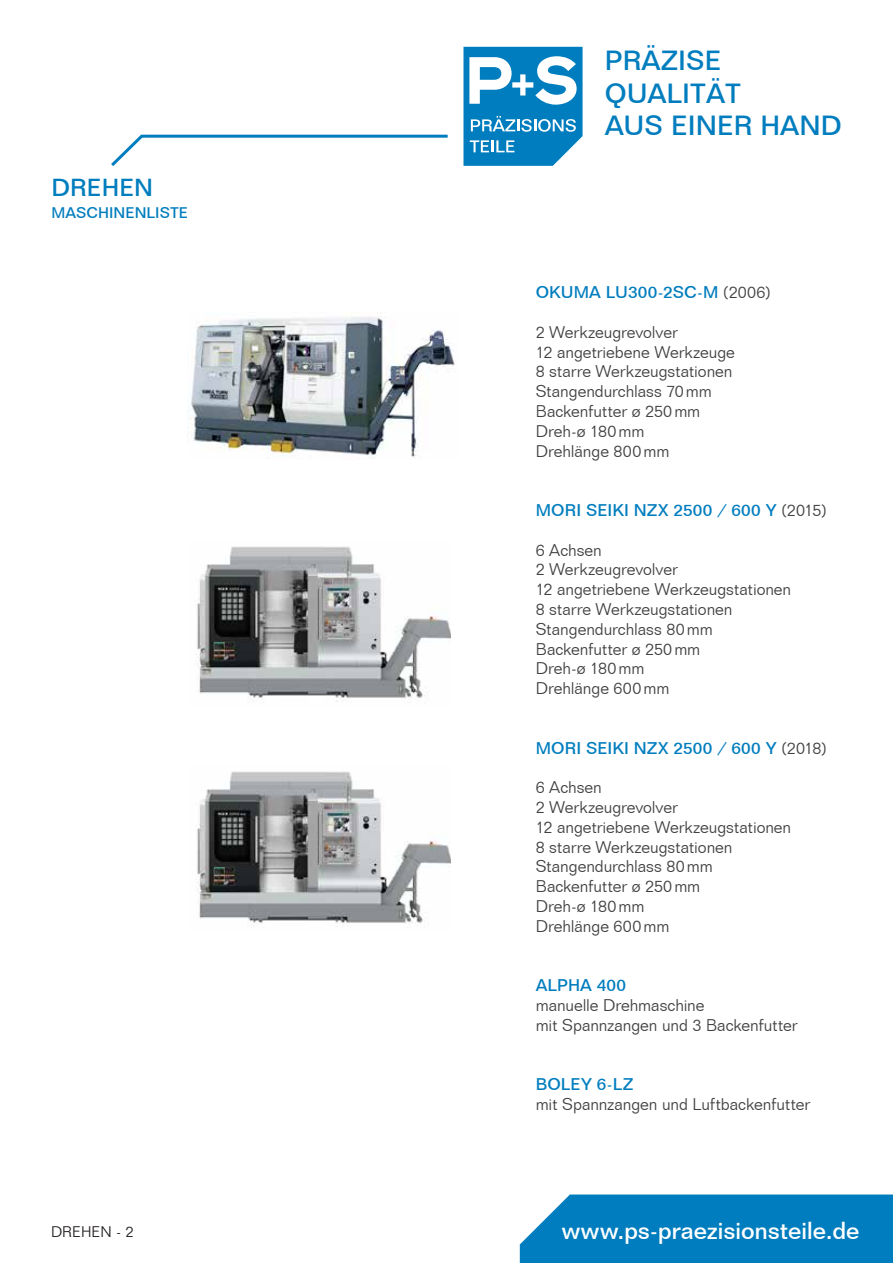
<style>
.page{position:relative;width:893px;height:1263px;background:#fff}
.page>*{position:absolute;margin:0;border:0;box-sizing:border-box;transform-origin:0 0}
.t1{font:500 27px/32.4px "Folio BT";color:#007dbe}
.t2{font:500 24px "Folio BT";letter-spacing:-.01em;color:#fff}
.t3{font:500 24px "Folio BT";color:#007dbe}
.t4{font:300 16.5px/19.8px "Folio BT";letter-spacing:-.005em;color:#414042}
.t5{font:500 16.5px "Folio BT";letter-spacing:.005em;color:#007dbe}
.t6{font:500 15px "Folio BT";color:#007dbe}
.t7{font:300 15px "Folio BT";color:#231f20}
.s1{font-weight:300;color:#414042}
</style>
<div class="page">
<div style="left:520px;top:1194px;width:373px;height:69px;background:#007dbe"></div>
<svg style="left:463px;top:47px;width:120px;height:119px"></svg>
<svg style="left:111px;top:134px;width:337px;height:32px"></svg>
<img style="left:187px;top:312px;width:268px;height:147px">
<img style="left:197px;top:546px;width:253px;height:157px">
<img style="left:197px;top:771px;width:253px;height:157px">
<h2 class="t3" style="left:52px;top:172px;width:103px">DREHEN</h2>
<p class="t6" style="left:52px;top:204px;width:138px">MASCHINENLISTE</p>
<p class="t7" style="left:51px;top:1222px;width:84px">DREHEN - 2</p>
<h1 class="t1" style="left:605px;top:44px;width:238px">PRÄZISE<br>QUALITÄT<br>AUS EINER HAND</h1>
<p class="t5" style="left:536px;top:282px;width:237px">OKUMA LU300-2SC-M <span class="s1">(2006)</span></p>
<p class="t4" style="left:536px;top:322px;width:201px">2 Werkzeugrevolver<br>12 angetriebene Werkzeuge<br>8 starre Werkzeugstationen<br>Stangendurchlass 70mm<br>Backenfutter ø 250mm<br>Dreh-ø 180mm<br>Drehlänge 800mm</p>
<p class="t5" style="left:536px;top:500px;width:293px">MORI SEIKI NZX 2500 / 600 Y <span class="s1">(2015)</span></p>
<p class="t4" style="left:536px;top:540px;width:257px">6 Achsen<br>2 Werkzeugrevolver<br>12 angetriebene Werkzeugstationen<br>8 starre Werkzeugstationen<br>Stangendurchlass 80mm<br>Backenfutter ø 250mm<br>Dreh-ø 180mm<br>Drehlänge 600mm</p>
<p class="t5" style="left:536px;top:738px;width:293px">MORI SEIKI NZX 2500 / 600 Y <span class="s1">(2018)</span></p>
<p class="t4" style="left:536px;top:777px;width:257px">6 Achsen<br>2 Werkzeugrevolver<br>12 angetriebene Werkzeugstationen<br>8 starre Werkzeugstationen<br>Stangendurchlass 80mm<br>Backenfutter ø 250mm<br>Dreh-ø 180mm<br>Drehlänge 600mm</p>
<p class="t5" style="left:536px;top:975px;width:92px">ALPHA 400</p>
<p class="t4" style="left:536px;top:995px;width:263px">manuelle Drehmaschine<br>mit Spannzangen und 3 Backenfutter</p>
<p class="t5" style="left:536px;top:1074px;width:99px">BOLEY 6-LZ</p>
<p class="t4" style="left:536px;top:1094px;width:276px">mit Spannzangen und Luftbackenfutter</p>
<h2 class="t2" style="left:562px;top:1216px;width:299px">www.ps-praezisionsteile.de</h2>
</div>
